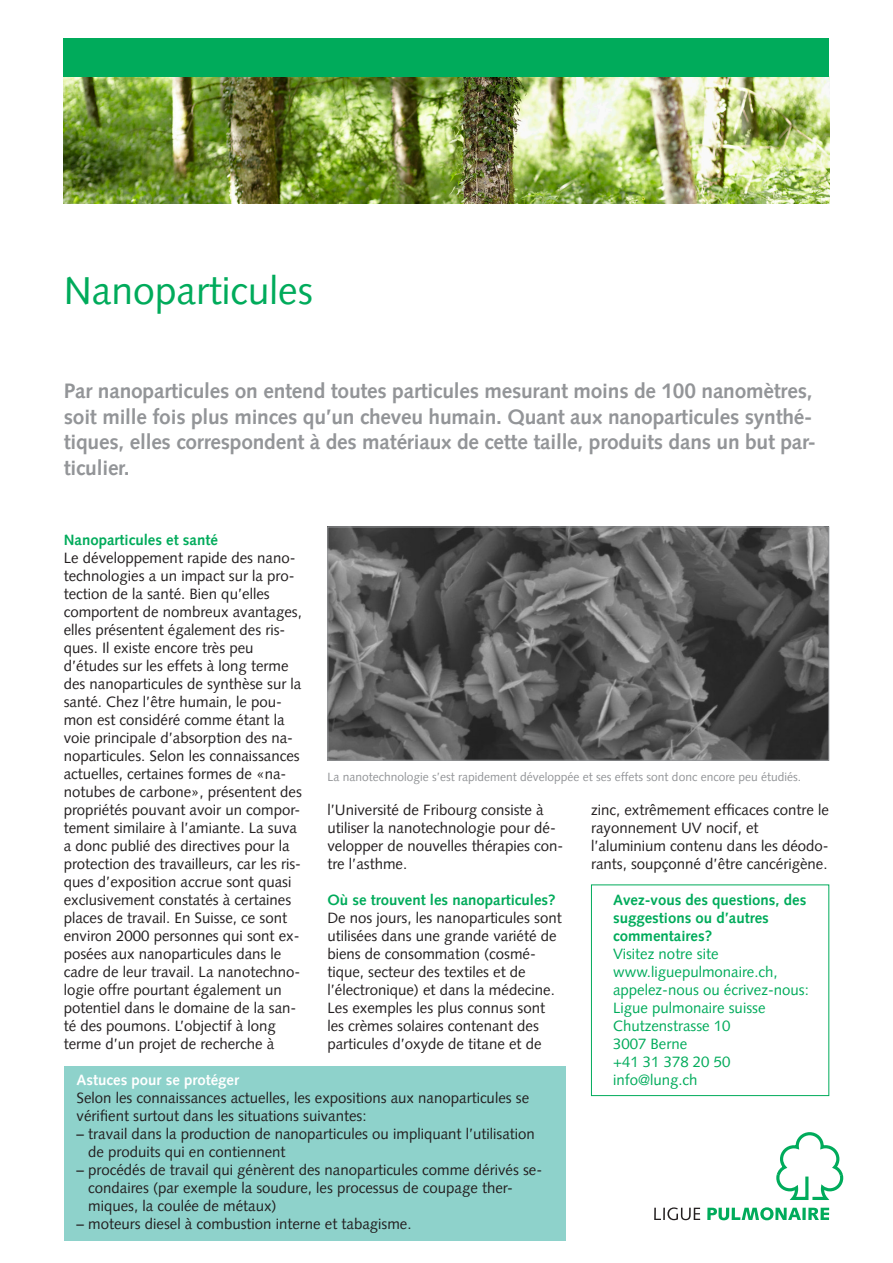
<style>
.page{position:relative;width:893px;height:1263px;background:#fff}
.page>*{position:absolute;margin:0;border:0;box-sizing:border-box;transform-origin:0 0}
._2_head_26pt_roman{font:39px "Syntax LT Pro";color:#00ab5b}
._3_lead_14pt_bold{font:700 21px/25.5px "Syntax LT Pro";letter-spacing:-.01em;color:#939598}
._4_copy_mit_einzug_1{font:15px/18px "Syntax LT Pro";color:#231f20}
._6_link_10pt{font:15px/18px "Syntax LT Pro";color:#00ab5b}
._6_link_10pt-2{font:700 15px/18px "Syntax LT Pro";color:#00ab5b}
._4_head_copy_10pt{font:700 15px "Syntax LT Pro";color:#00ab5b}
._4_copy_mit_einzug_1-2{font:700 15px "Syntax LT Pro";color:#fff}
._7_quellentext__bild{font:12px "Syntax LT Pro";color:#939598}
</style>
<div class="page">
<img style="left:64px;top:77px;width:765px;height:126px">
<div style="left:64px;top:38px;width:765px;height:39px;background:#00ab5b"></div>
<img style="left:329px;top:529px;width:498px;height:230px">
<div style="left:327px;top:527px;width:502px;height:234px;border:1px solid #939598"></div>
<svg style="left:776px;top:1132px;width:67px;height:68px"></svg>
<svg style="left:654px;top:1207px;width:46px;height:13px"></svg>
<svg style="left:707px;top:1207px;width:94px;height:13px"></svg>
<svg style="left:802px;top:1208px;width:4px;height:12px"></svg>
<svg style="left:808px;top:1208px;width:21px;height:12px"></svg>
<div style="left:64px;top:1066px;width:502px;height:175px;background:#8ed2cb"></div>
<div style="left:591px;top:884px;width:238px;height:212px;border:1px solid #00ab5b"></div>
<p class="_2_head_26pt_roman" style="left:64px;top:267px;width:251px">Nanoparticules</p>
<p class="_3_lead_14pt_bold" style="left:64px;top:378px;width:754px">Par nanoparticules on entend toutes particules mesurant moins de 100 nanomètres, soit mille fois plus minces qu’un cheveu humain. Quant aux nanoparticules synthé&shy;tiques, elles correspondent à des matériaux de cette taille, produits dans un but par&shy;ticulier.</p>
<p class="_4_head_copy_10pt" style="left:64px;top:531px;width:156px">Nanoparticules et santé</p>
<p class="_4_copy_mit_einzug_1" style="left:64px;top:548px;width:240px">Le développement rapide des nano&shy;technologies a un impact sur la pro&shy;tection de la santé. Bien qu’elles comportent de nombreux avantages, elles présentent également des ris&shy;ques. Il existe encore très peu d’études sur les effets à long terme des nanoparticules de synthèse sur la santé. Chez l’être humain, le pou&shy;mon est considéré comme étant la voie principale d’absorption des na&shy;noparticules. Selon les connaissances actuelles, certaines formes de «na&shy;notubes de carbone», présentent des propriétés pouvant avoir un compor&shy;tement similaire à l’amiante. La suva a donc publié des directives pour la protection des travailleurs, car les ris&shy;ques d’exposition accrue sont quasi exclusivement constatés à certaines places de travail. En Suisse, ce sont environ 2000 personnes qui sont ex&shy;posées aux nanoparticules dans le cadre de leur travail. La nanotechno&shy;logie offre pourtant également un potentiel dans le domaine de la san&shy;té des poumons. L’objectif à long terme d’un projet de recherche à</p>
<p class="_7_quellentext__bild" style="left:327px;top:770px;width:475px">La nanotechnologie s’est rapidement développée et ses effets sont donc encore peu étudiés.</p>
<p class="_4_copy_mit_einzug_1" style="left:591px;top:800px;width:239px">zinc, extrêmement efficaces contre le rayonnement UV nocif, et l’aluminium contenu dans les déodo&shy;rants, soupçonné d’être cancérigène.</p>
<p class="_4_copy_mit_einzug_1" style="left:327px;top:800px;width:237px">l’Université de Fribourg consiste à utiliser la nanotechnologie pour dé&shy;velopper de nouvelles thérapies con&shy;tre l’asthme.</p>
<p class="_4_head_copy_10pt" style="left:327px;top:891px;width:230px">Où se trouvent les nanoparticules?</p>
<p class="_4_copy_mit_einzug_1" style="left:327px;top:908px;width:236px">De nos jours, les nanoparticules sont utilisées dans une grande variété de biens de consommation (cosmé&shy;tique, secteur des textiles et de l’électronique) et dans la médecine.<br>Les exemples les plus connus sont les crèmes solaires contenant des particules d’oxyde de titane et de</p>
<p class="_6_link_10pt-2" style="left:613px;top:891px;width:195px">Avez-vous des questions, des suggestions ou d’autres commentaires?</p>
<p class="_6_link_10pt" style="left:613px;top:945px;width:166px">Visitez notre site www.liguepulmonaire.ch,</p>
<p class="_6_link_10pt" style="left:613px;top:981px;width:197px">appelez-nous ou écrivez-nous:</p>
<p class="_6_link_10pt" style="left:613px;top:999px;width:154px">Ligue pulmonaire suisse</p>
<p class="_6_link_10pt" style="left:613px;top:1017px;width:119px">Chutzenstrasse 10</p>
<p class="_6_link_10pt" style="left:613px;top:1035px;width:76px">3007 Berne</p>
<p class="_6_link_10pt" style="left:613px;top:1053px;width:119px">+41 31 378 20 50</p>
<p class="_6_link_10pt" style="left:613px;top:1071px;width:86px">info@lung.ch</p>
<p class="_4_copy_mit_einzug_1-2" style="left:77px;top:1071px;width:164px">Astuces pour se protéger</p>
<p class="_4_copy_mit_einzug_1" style="left:77px;top:1088px;width:454px">Selon les connaissances actuelles, les expositions aux nanoparticules se vérifient surtout dans les situations suivantes:</p>
<p class="_4_copy_mit_einzug_1" style="left:88px;top:1124px;width:448px;text-indent:-12px">– travail dans la production de nanoparticules ou impliquant l’utilisation de produits qui en contiennent</p>
<p class="_4_copy_mit_einzug_1" style="left:88px;top:1160px;width:455px;text-indent:-12px">– procédés de travail qui génèrent des nanoparticules comme dérivés se&shy;condaires (par exemple la soudure, les processus de coupage ther&shy;miques, la coulée de métaux)</p>
<p class="_4_copy_mit_einzug_1" style="left:77px;top:1214px;width:337px">– moteurs diesel à combustion interne et tabagisme.</p>
</div>
